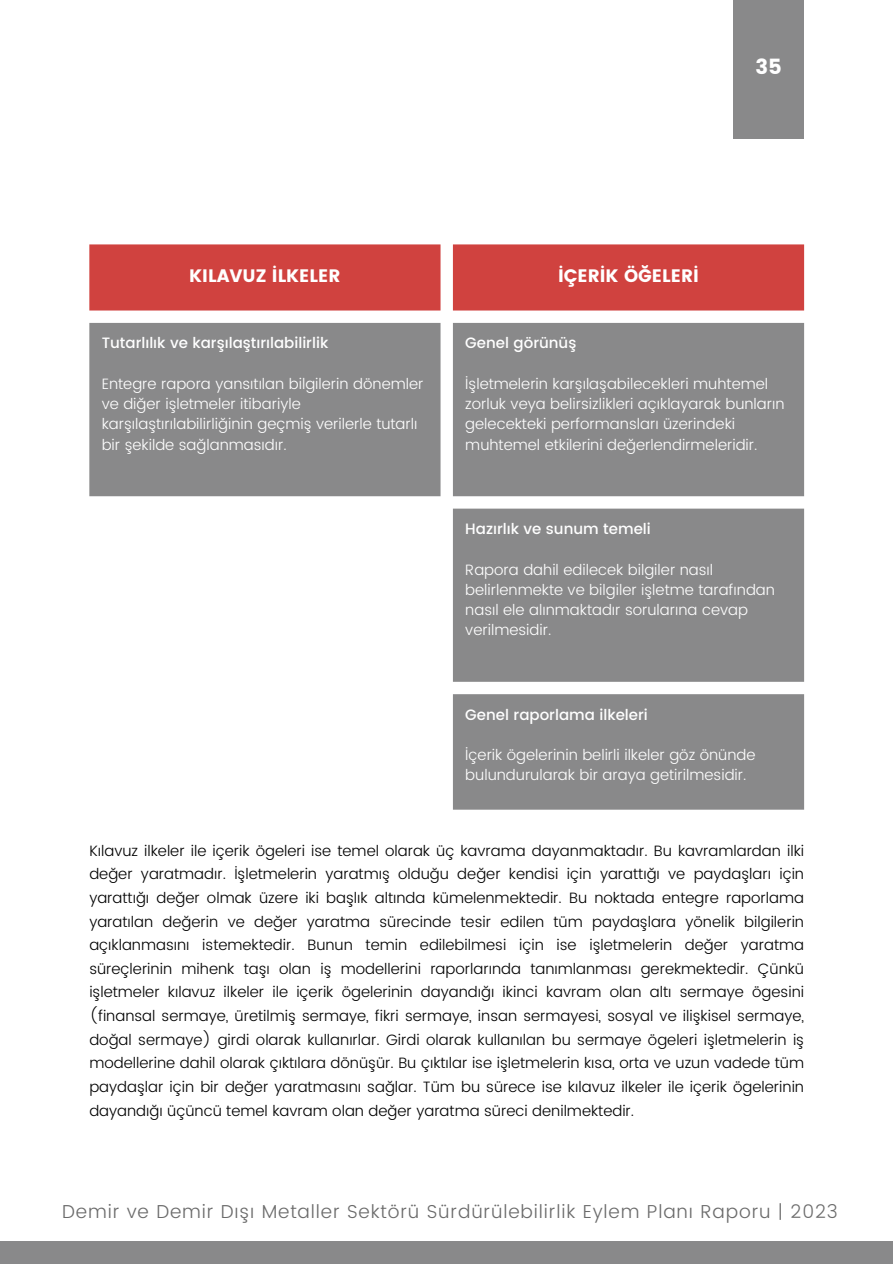
<style>
.page{position:relative;width:893px;height:1264px;background:#fff}
.page>*{position:absolute;margin:0;border:0;box-sizing:border-box;transform-origin:0 0}
.t1{font:21px "Poppins";color:#fff}
.t2{font:300 18.75px "Poppins";letter-spacing:.045em;color:#6b6b6b}
.t3{font:18px "Poppins";color:#fff}
.t4{font:300 15px/23.7px "Poppins";color:#000;text-align:justify}
.t5{font:300 15px/20.2px "Poppins";color:#fff}
.t6{font:500 15px "Poppins";color:#fff}
</style>
<div class="page">
<div style="left:0;top:1241px;width:892px;height:22px;background:#89898a"></div>
<div style="left:733px;top:0;width:71px;height:138px;background:#89898a"></div>
<div style="left:89px;top:244px;width:715px;height:66px;background:#d0423f"></div>
<svg style="left:89px;top:323px;width:715px;height:486px;fill:#89898a"></svg>
<svg style="left:89px;top:508px;width:351px;height:301px"></svg>
<p class="t1" style="left:755px;top:55px;width:28px">35</p>
<p class="t3" style="left:189px;top:265px;width:153px">KILAVUZ İLKELER</p>
<p class="t3" style="left:558px;top:265px;width:142px">İÇERİK ÖĞELERİ</p>
<p class="t6" style="left:102px;top:334px;width:228px">Tutarlılık ve karşılaştırılabilirlik</p>
<p class="t5" style="left:102px;top:373px;width:323px">Entegre rapora yansıtılan bilgilerin dönemler ve diğer işletmeler itibariyle karşılaştırılabilirliğinin geçmiş verilerle tutarlı bir şekilde sağlanmasıdır.</p>
<p class="t6" style="left:465px;top:334px;width:112px">Genel görünüş</p>
<p class="t5" style="left:465px;top:373px;width:321px">İşletmelerin karşılaşabilecekleri muhtemel zorluk veya belirsizlikleri açıklayarak bunların gelecekteki performansları üzerindeki muhtemel etkilerini değerlendirmeleridir.</p>
<p class="t6" style="left:465px;top:520px;width:187px">Hazırlık ve sunum temeli</p>
<p class="t5" style="left:465px;top:559px;width:311px">Rapora dahil edilecek bilgiler nasıl belirlenmekte ve bilgiler işletme tarafından nasıl ele alınmaktadır sorularına cevap verilmesidir.</p>
<p class="t6" style="left:465px;top:705px;width:184px">Genel raporlama ilkeleri</p>
<p class="t5" style="left:465px;top:745px;width:292px">İçerik ögelerinin belirli ilkeler göz önünde bulundurularak bir araya getirilmesidir.</p>
<p class="t4" style="left:89px;top:838px;width:716px">Kılavuz ilkeler ile içerik ögeleri ise temel olarak üç kavrama dayanmaktadır. Bu kavramlardan ilki değer yaratmadır. İşletmelerin yaratmış olduğu değer kendisi için yarattığı ve paydaşları için yarattığı değer olmak üzere iki başlık altında kümelenmektedir. Bu noktada entegre raporlama yaratılan değerin ve değer yaratma sürecinde tesir edilen tüm paydaşlara yönelik bilgilerin açıklanmasını istemektedir. Bunun temin edilebilmesi için ise işletmelerin değer yaratma süreçlerinin mihenk taşı olan iş modellerini raporlarında tanımlanması gerekmektedir. Çünkü işletmeler kılavuz ilkeler ile içerik ögelerinin dayandığı ikinci kavram olan altı sermaye ögesini (finansal sermaye, üretilmiş sermaye, fikri sermaye, insan sermayesi, sosyal ve ilişkisel sermaye, doğal sermaye) girdi olarak kullanırlar. Girdi olarak kullanılan bu sermaye ögeleri işletmelerin iş modellerine dahil olarak çıktılara dönüşür. Bu çıktılar ise işletmelerin kısa, orta ve uzun vadede tüm paydaşlar için bir değer yaratmasını sağlar. Tüm bu sürece ise kılavuz ilkeler ile içerik ögelerinin dayandığı üçüncü temel kavram olan değer yaratma süreci denilmektedir.</p>
<p class="t2" style="left:62px;top:1200px;width:777px">Demir ve Demir Dışı Metaller Sektörü Sürdürülebilirlik Eylem Planı Raporu | 2023</p>
</div>
